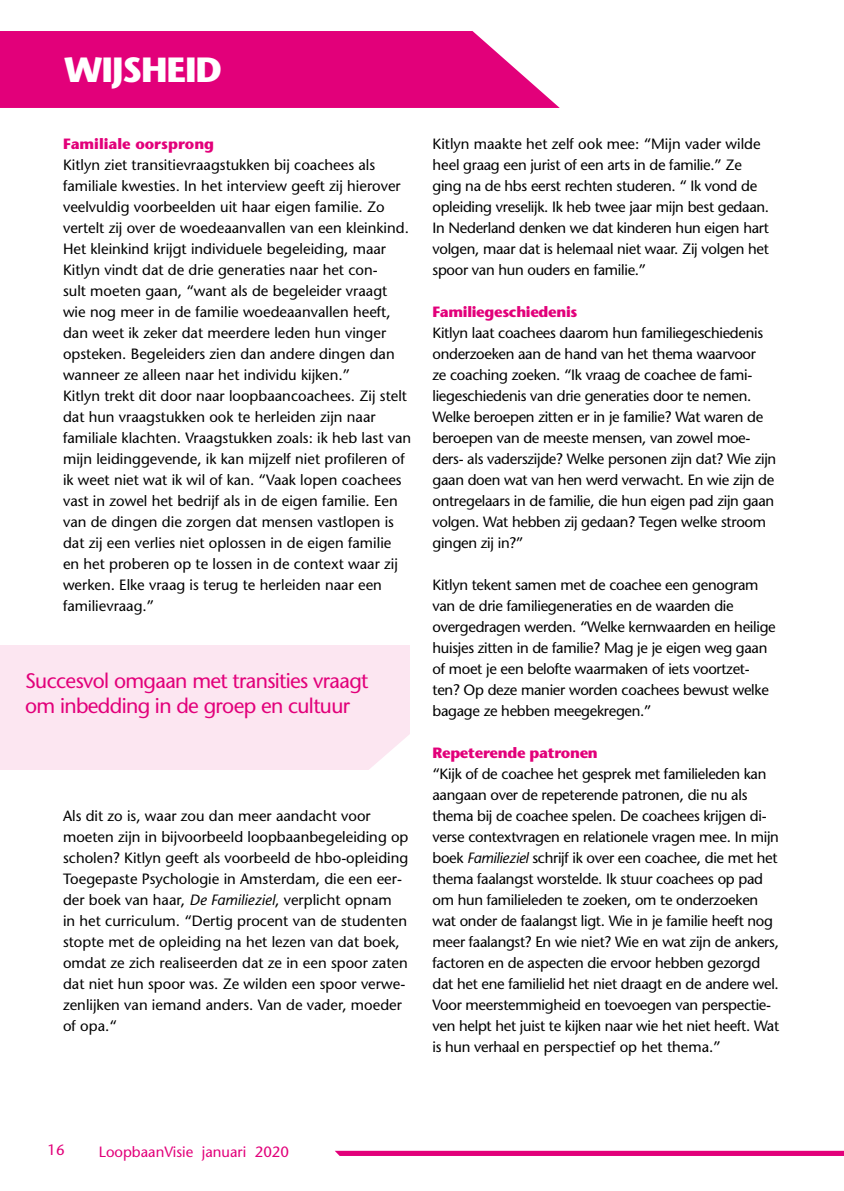
<style>
.page{position:relative;width:844px;height:1191px;background:#fff}
.page>*{position:absolute;margin:0;border:0;box-sizing:border-box;transform-origin:0 0}
.t1{font:700 35px "Stone Sans";letter-spacing:-.03em;color:#fff}
.t2{font:21px/24.5px "Stone Sans";letter-spacing:-.03em;color:#e2007a}
.t3{font:14.88px/21px "Stone Sans";letter-spacing:-.02em;color:#000}
.t4{font:14.88px/21px "Stone Sans";color:#000}
.t5{font:700 14.88px "Stone Sans";letter-spacing:-.02em;color:#e2007a}
.t6{font:14.88px "Stone Sans";color:#e2007a}
.t7{font:700 14.88px "Stone Sans";color:#e2007a}
.s1{font-style:italic}
</style>
<div class="page">
<svg style="left:0;top:31px;width:559px;height:77px;background:#e41384"></svg>
<svg style="left:335px;top:1150px;width:508px;height:6px;background:#e5248c"></svg>
<div style="left:0;top:645px;width:409px;height:125px;background:#fce6f1"></div>
<svg style="left:369px;top:732px;width:41px;height:38px"></svg>
<h1 class="t1" style="left:64px;top:48px;width:159px">WIJSHEID</h1>
<p class="t7" style="left:63px;top:134px;width:152px">Familiale oorsprong</p>
<p class="t4" style="left:63px;top:154px;width:349px">Kitlyn ziet transitievraagstukken bij coachees als familiale kwesties. In het interview geeft zij hierover veelvuldig voorbeelden uit haar eigen familie. Zo vertelt zij over de woedeaanvallen van een kleinkind.<br>Het kleinkind krijgt individuele begeleiding, maar Kitlyn vindt dat de drie generaties naar het con-<br>sult moeten gaan, “want als de begeleider vraagt wie nog meer in de familie woedeaanvallen heeft, dan weet ik zeker dat meerdere leden hun vinger opsteken. Begeleiders zien dan andere dingen dan wanneer ze alleen naar het individu kijken.”<br>Kitlyn trekt dit door naar loopbaancoachees. Zij stelt dat hun vraagstukken ook te herleiden zijn naar familiale klachten. Vraagstukken zoals: ik heb last van mijn leidinggevende, ik kan mijzelf niet profileren of ik weet niet wat ik wil of kan. “Vaak lopen coachees vast in zowel het bedrijf als in de eigen familie. Een van de dingen die zorgen dat mensen vastlopen is dat zij een verlies niet oplossen in de eigen familie en het proberen op te lossen in de context waar zij werken. Elke vraag is terug te herleiden naar een familievraag.”</p>
<h2 class="t2" style="left:25px;top:668px;width:345px">Succesvol omgaan met transities vraagt om inbedding in de groep en cultuur</h2>
<p class="t4" style="left:63px;top:805px;width:347px">Als dit zo is, waar zou dan meer aandacht voor moeten zijn in bijvoorbeeld loopbaanbegeleiding op scholen? Kitlyn geeft als voorbeeld de hbo-opleiding Toegepaste Psychologie in Amsterdam, die een eer&shy;der boek van haar, <span class="s1">De Familieziel</span>, verplicht opnam<br>in het curriculum. “Dertig procent van de studenten stopte met de opleiding na het lezen van dat boek, omdat ze zich realiseerden dat ze in een spoor zaten dat niet hun spoor was. Ze wilden een spoor verwe&shy;zenlijken van iemand anders. Van de vader, moeder of opa.“</p>
<p class="t3" style="left:432px;top:133px;width:338px">Kitlyn maakte het zelf ook mee: “Mijn vader wilde heel graag een jurist of een arts in de familie.” Ze ging na de hbs eerst rechten studeren. “ Ik vond de opleiding vreselijk. Ik heb twee jaar mijn best gedaan.<br>In Nederland denken we dat kinderen hun eigen hart volgen, maar dat is helemaal niet waar. Zij volgen het spoor van hun ouders en familie.”</p>
<p class="t5" style="left:432px;top:302px;width:146px">Familiegeschiedenis</p>
<p class="t3" style="left:432px;top:322px;width:345px">Kitlyn laat coachees daarom hun familiegeschiedenis onderzoeken aan de hand van het thema waarvoor<br>ze coaching zoeken. “Ik vraag de coachee de fami&shy;liegeschiedenis van drie generaties door te nemen.<br>Welke beroepen zitten er in je familie? Wat waren de beroepen van de meeste mensen, van zowel moe&shy;ders- als vaderszijde? Welke personen zijn dat? Wie zijn gaan doen wat van hen werd verwacht. En wie zijn de ontregelaars in de familie, die hun eigen pad zijn gaan volgen. Wat hebben zij gedaan? Tegen welke stroom gingen zij in?”</p>
<p class="t3" style="left:432px;top:574px;width:345px">Kitlyn tekent samen met de coachee een genogram van de drie familiegeneraties en de waarden die overgedragen werden. “Welke kernwaarden en heilige huisjes zitten in de familie? Mag je je eigen weg gaan of moet je een belofte waarmaken of iets voortzet&shy;ten? Op deze manier worden coachees bewust welke bagage ze hebben meegekregen.”</p>
<p class="t5" style="left:432px;top:743px;width:167px">Repeterende patronen</p>
<p class="t3" style="left:432px;top:763px;width:348px">“Kijk of de coachee het gesprek met familieleden kan aangaan over de repeterende patronen, die nu als thema bij de coachee spelen. De coachees krijgen di&shy;verse contextvragen en relationele vragen mee. In mijn boek <span class="s1">Familieziel</span> schrijf ik over een coachee, die met het thema faalangst worstelde. Ik stuur coachees op pad om hun familieleden te zoeken, om te onderzoeken wat onder de faalangst ligt. Wie in je familie heeft nog meer faalangst? En wie niet? Wie en wat zijn de ankers, factoren en de aspecten die ervoor hebben gezorgd dat het ene familielid het niet draagt en de andere wel.<br>Voor meerstemmigheid en toevoegen van perspectie&shy;ven helpt het juist te kijken naar wie het niet heeft. Wat is hun verhaal en perspectief op het thema.”</p>
<p class="t6" style="left:47px;top:1141px;width:19px">16</p>
<p class="t6" style="left:99px;top:1142px;width:192px">LoopbaanVisie januari 2020</p>
</div>
